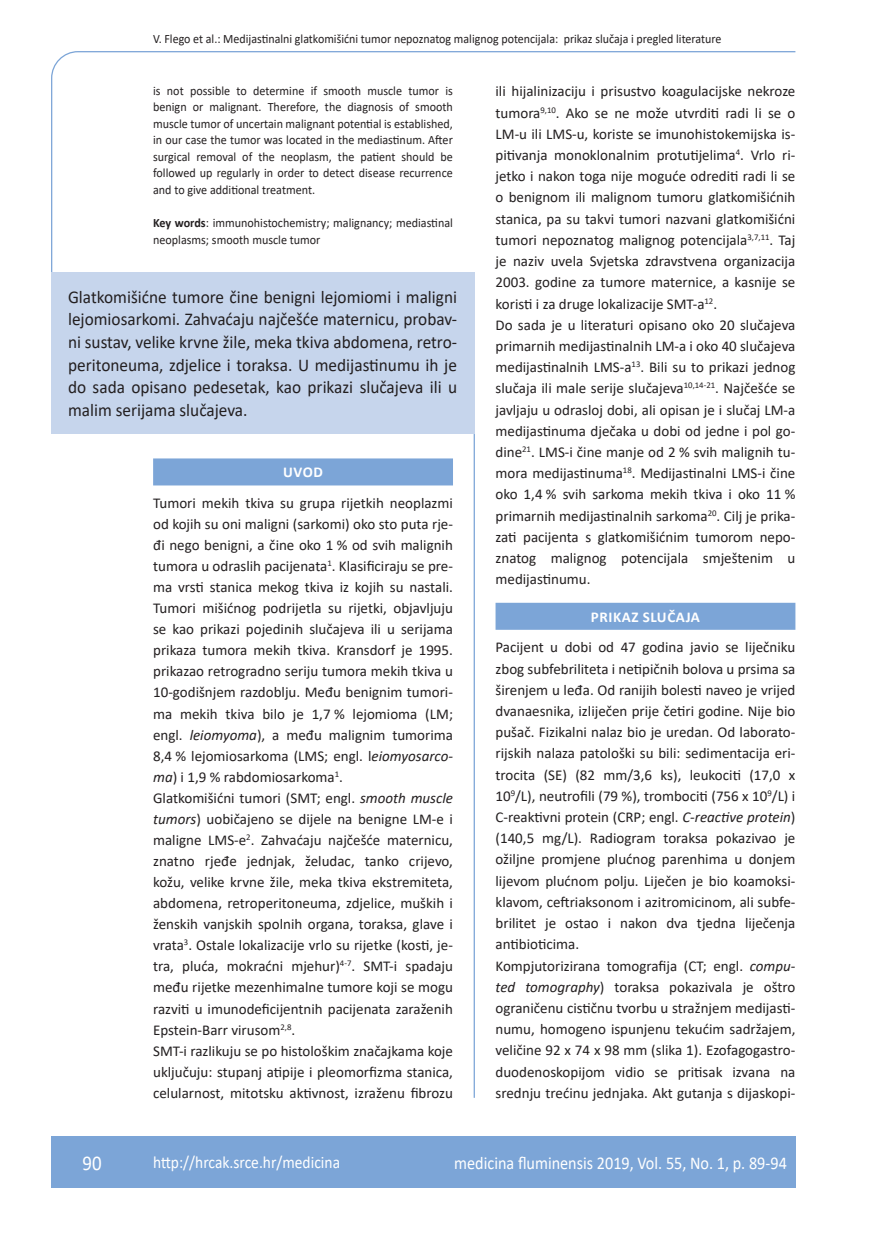
<style>
.page{position:relative;width:872px;height:1234px;background:#fff}
.page>*{position:absolute;margin:0;border:0;box-sizing:border-box;transform-origin:0 0}
.t1{font:21px "Calibri";color:#fff;scale:.9 1}
.anterfile{font:18px/22.5px "Calibri";color:#231f20;text-align:justify;scale:.96 1}
.t2{font:18px "Calibri";color:#fff;scale:.9 1}
.t3{font:17.25px "Calibri";color:#fff;scale:.9 1}
.osnovni_tekst{font:15px/21.1px "Calibri";color:#231f20;text-align:justify}
.naslov_ruler{font:700 15px "Calibri";letter-spacing:.04em;color:#fff}
.summary{font:12.75px/16.5px "Calibri";color:#231f20;text-align:justify;scale:.95 1}
.glava{font:12.75px "Calibri";color:#231f20;scale:.94 1}
.key_words{font:12.75px/16.5px "Calibri";color:#231f20;scale:.95 1}
.s1{font-weight:700}
.s2{font-style:italic}
</style>
<div class="page">
<svg style="left:51px;top:51px;width:745px;height:223px"></svg>
<hr style="left:473px;top:434px;width:2px;height:663px;background:#7ca5d7">
<div style="left:51px;top:1135px;width:744px;height:51px;background:#7ca5d7"></div>
<div style="left:495px;top:602px;width:300px;height:27px;background:#7ca5d7"></div>
<div style="left:51px;top:272px;width:423px;height:162px;background:#c6d5ec"></div>
<div style="left:153px;top:458px;width:300px;height:27px;background:#7ca5d7"></div>
<p class="glava" style="left:153px;top:29px;width:606px">V. Flego et al.: Medijastinalni glatkomišićni tumor nepoznatog malignog potencijala: prikaz slučaja i pregled literature</p>
<p class="summary" style="left:153px;top:82px;width:317px">is not possible to determine if smooth muscle tumor is benign or malignant. Therefore, the diagnosis of smooth muscle tumor of uncertain malignant potential is established, in our case the tumor was located in the mediastinum. After surgical removal of the neoplasm, the patient should be followed up regularly in order to detect disease recurrence and to give additional treatment.</p>
<p class="key_words" style="left:153px;top:214px;width:317px"><span class="s1">Key words</span>: immunohistochemistry; malignancy; mediastinal neoplasms; smooth muscle tumor</p>
<p class="anterfile" style="left:68px;top:285px;width:407px">Glatkomišićne tumore čine benigni lejomiomi i maligni lejomiosarkomi. Zahvaćaju najčešće maternicu, probav&shy;ni sustav, velike krvne žile, meka tkiva abdomena, retro&shy;peritoneuma, zdjelice i toraksa. U medijastinumu ih je do sada opisano pedesetak, kao prikazi slučajeva ili u malim serijama slučajeva.</p>
<p class="naslov_ruler" style="left:283px;top:461px;width:41px">UVOD</p>
<p class="osnovni_tekst" style="left:153px;top:492px;width:301px">Tumori mekih tkiva su grupa rijetkih neoplazmi od kojih su oni maligni (sarkomi) oko sto puta rje&shy;đi nego benigni, a čine oko 1 % od svih malignih tumora u odraslih pacijenata<sup>1</sup>. Klasificiraju se pre&shy;ma vrsti stanica mekog tkiva iz kojih su nastali.<br>Tumori mišićnog podrijetla su rijetki, objavljuju se kao prikazi pojedinih slučajeva ili u serijama prikaza tumora mekih tkiva. Kransdorf je 1995. prikazao retrogradno seriju tumora mekih tkiva u 10-godišnjem razdoblju. Među benignim tumori&shy;ma mekih tkiva bilo je 1,7 % lejomioma (LM; engl. <span class="s2">leiomyoma</span>), a među malignim tumorima 8,4 % lejomiosarkoma (LMS; engl. l<span class="s2">eiomyosarco&shy;ma</span>) i 1,9 % rabdomiosarkoma<sup>1</sup>.</p>
<p class="osnovni_tekst" style="left:153px;top:786px;width:301px">Glatkomišićni tumori (SMT; engl. <span class="s2">smooth muscle tumors</span>) uobičajeno se dijele na benigne LM-e i maligne LMS-e<sup>2</sup>. Zahvaćaju najčešće maternicu, znatno rjeđe jednjak, želudac, tanko crijevo, kožu, velike krvne žile, meka tkiva ekstremiteta, abdomena, retroperitoneuma, zdjelice, muških i ženskih vanjskih spolnih organa, toraksa, glave i vrata<sup>3</sup>. Ostale lokalizacije vrlo su rijetke (kosti, je&shy;tra, pluća, mokraćni mjehur)<sup>4-7</sup>. SMT-i spadaju među rijetke mezenhimalne tumore koji se mogu razviti u imunodeficijentnih pacijenata zaraženih Epstein-Barr virusom<sup>2,8</sup>.</p>
<p class="osnovni_tekst" style="left:153px;top:1039px;width:301px">SMT-i razlikuju se po histološkim značajkama koje uključuju: stupanj atipije i pleomorfizma stanica, celularnost, mitotsku aktivnost, izraženu fibrozu</p>
<p class="osnovni_tekst" style="left:495px;top:80px;width:301px">ili hijalinizaciju i prisustvo koagulacijske nekroze tumora<sup>9,10</sup>. Ako se ne može utvrditi radi li se o LM-u ili LMS-u, koriste se imunohistokemijska is&shy;pitivanja monoklonalnim protutijelima<sup>4</sup>. Vrlo ri&shy;jetko i nakon toga nije moguće odrediti radi li se o benignom ili malignom tumoru glatkomišićnih stanica, pa su takvi tumori nazvani glatkomišićni tumori nepoznatog malignog potencijala<sup>3,7,11</sup>. Taj je naziv uvela Svjetska zdravstvena organizacija 2003. godine za tumore maternice, a kasnije se koristi i za druge lokalizacije SMT-a<sup>12</sup>.</p>
<p class="osnovni_tekst" style="left:495px;top:314px;width:301px">Do sada je u literaturi opisano oko 20 slučajeva primarnih medijastinalnih LM-a i oko 40 slučajeva medijastinalnih LMS-a<sup>13</sup>. Bili su to prikazi jednog slučaja ili male serije slučajeva<sup>10,14-21</sup>. Najčešće se javljaju u odrasloj dobi, ali opisan je i slučaj LM-a medijastinuma dječaka u dobi od jedne i pol go&shy;dine<sup>21</sup>. LMS-i čine manje od 2 % svih malignih tu&shy;mora medijastinuma<sup>18</sup>. Medijastinalni LMS-i čine oko 1,4 % svih sarkoma mekih tkiva i oko 11 % primarnih medijastinalnih sarkoma<sup>20</sup>. Cilj je prika&shy;zati pacijenta s glatkomišićnim tumorom nepo&shy;znatog malignog potencijala smještenim u medijastinumu.</p>
<p class="naslov_ruler" style="left:591px;top:606px;width:111px">PRIKAZ SLUČAJA</p>
<p class="osnovni_tekst" style="left:495px;top:636px;width:301px">Pacijent u dobi od 47 godina javio se liječniku zbog subfebriliteta i netipičnih bolova u prsima sa širenjem u leđa. Od ranijih bolesti naveo je vrijed dvanaesnika, izliječen prije četiri godine. Nije bio pušač. Fizikalni nalaz bio je uredan. Od laborato&shy;rijskih nalaza patološki su bili: sedimentacija eri&shy;trocita (SE) (82 mm/3,6 ks), leukociti (17,0 x 10<sup>9</sup>/L), neutrofili (79 %), trombociti (756 x 10<sup>9</sup>/L) i C-reaktivni protein (CRP; engl. <span class="s2">C-reactive protein</span>) (140,5 mg/L). Radiogram toraksa pokazivao je ožiljne promjene plućnog parenhima u donjem lijevom plućnom polju. Liječen je bio koamoksi&shy;klavom, ceftriaksonom i azitromicinom, ali subfe&shy;brilitet je ostao i nakon dva tjedna liječenja antibioticima.</p>
<p class="osnovni_tekst" style="left:495px;top:954px;width:301px">Kompjutorizirana tomografija (CT; engl. <span class="s2">compu&shy;ted tomography</span>) toraksa pokazivala je oštro ograničenu cističnu tvorbu u stražnjem medijasti&shy;numu, homogeno ispunjenu tekućim sadržajem, veličine 92 x 74 x 98 mm (slika 1). Ezofagogastro&shy;duodenoskopijom vidio se pritisak izvana na srednju trećinu jednjaka. Akt gutanja s dijaskopi-</p>
<p class="t1" style="left:82px;top:1147px;width:23px">90</p>
<p class="t3" style="left:153px;top:1149px;width:209px">http://hrcak.srce.hr/medicina</p>
<p class="t2" style="left:454px;top:1149px;width:371px">medicina fluminensis 2019, Vol. 55, No. 1, p. 89-94</p>
</div>
